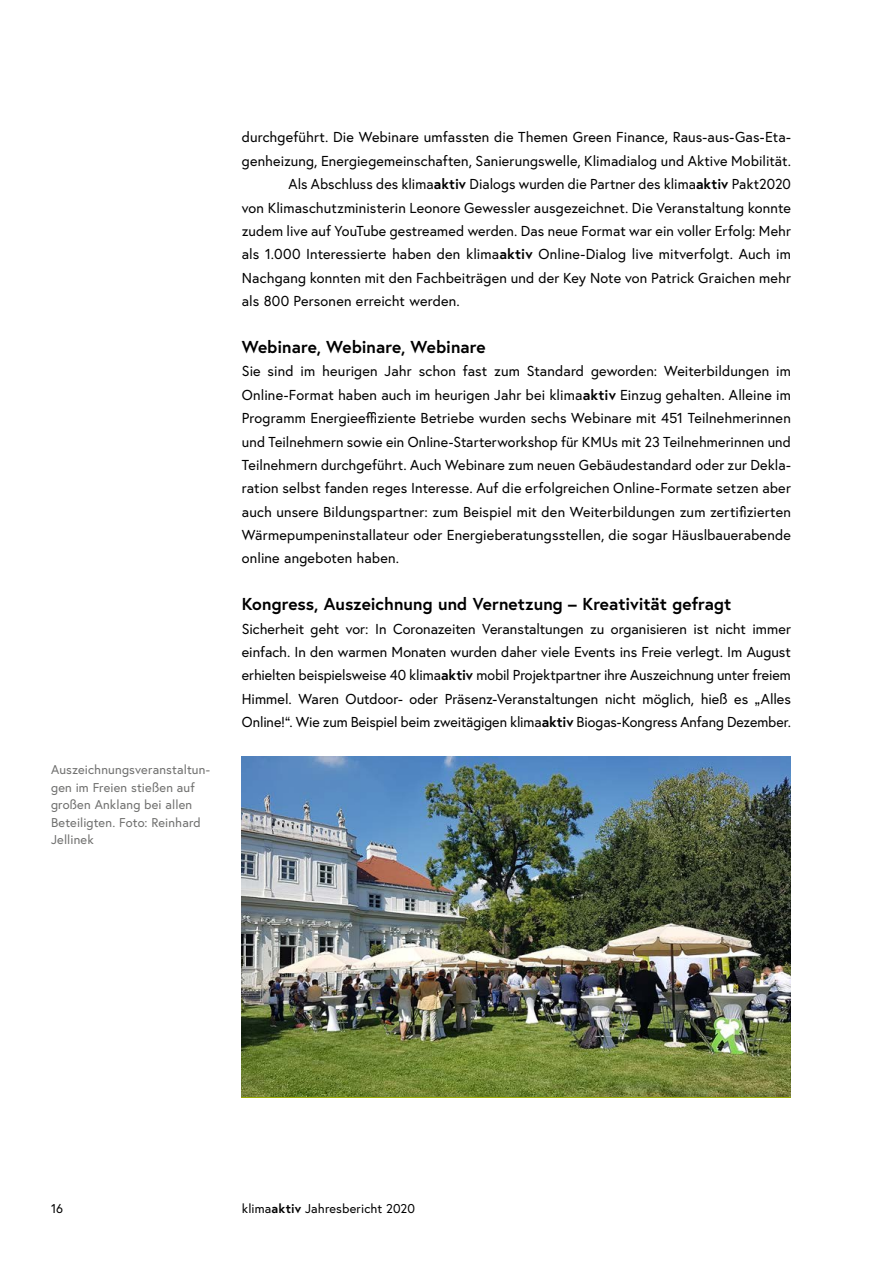
<style>
.page{position:relative;width:893px;height:1263px;background:#fff}
.page>*{position:absolute;margin:0;border:0;box-sizing:border-box;transform-origin:0 0}
.h3_ohne_Nummerierung{font:700 17.25px "Europa Austria";color:#000}
.p_Abstand_danach{font:14.4px/23.4px "Europa Austria";letter-spacing:.005em;color:#000;text-align:justify}
.p_Erstzeileneinzug_A{font:14.4px/23.4px "Europa Austria";letter-spacing:.01em;color:#000;text-align:justify}
.t1{font:12.75px/17.5px "Europa Austria";letter-spacing:.015em;color:#6f6f6e}
.t2{font:12.75px "Europa Austria";letter-spacing:.01em;color:#000}
.s1{font-weight:700}
</style>
<div class="page">
<img style="left:242px;top:757px;width:549px;height:340px">
<p class="t1" style="left:51px;top:760px;width:161px">Auszeichnungsveranstaltun&shy;gen im Freien stießen auf großen Anklang bei allen<br>Beteiligten. Foto: Reinhard<br>Jellinek</p>
<p class="p_Abstand_danach" style="left:242px;top:125px;width:551px">durchgeführt. Die Webinare umfassten die Themen Green Finance, Raus-aus-Gas-Eta&shy;genheizung, Energiegemeinschaften, Sanierungswelle, Klimadialog und Aktive Mobilität.</p>
<p class="p_Erstzeileneinzug_A" style="left:242px;top:172px;width:551px;text-indent:47px">Als Abschluss des klima<span class="s1">aktiv</span> Dialogs wurden die Partner des klima<span class="s1">aktiv</span> Pakt2020 von Klimaschutzministerin Leonore Gewessler ausgezeichnet. Die Veranstaltung konnte zudem live auf YouTube gestreamed werden. Das neue Format war ein voller Erfolg: Mehr als 1.000 Interessierte haben den klima<span class="s1">aktiv</span> Online-Dialog live mitverfolgt. Auch im Nachgang konnten mit den Fachbeiträgen und der Key Note von Patrick Graichen mehr als 800 Personen erreicht werden.</p>
<h3 class="h3_ohne_Nummerierung" style="left:242px;top:335px;width:245px">Webinare, Webinare, Webinare</h3>
<p class="p_Abstand_danach" style="left:242px;top:359px;width:551px">Sie sind im heurigen Jahr schon fast zum Standard geworden: Weiterbildungen im Online-Format haben auch im heurigen Jahr bei klima<span class="s1">aktiv</span> Einzug gehalten. Alleine im Programm Energieeffiziente Betriebe wurden sechs Webinare mit 451 Teilnehmerinnen und Teilnehmern sowie ein Online-Starterworkshop für KMUs mit 23 Teilnehmerinnen und Teilnehmern durchgeführt. Auch Webinare zum neuen Gebäudestandard oder zur Dekla&shy;ration selbst fanden reges Interesse. Auf die erfolgreichen Online-Formate setzen aber auch unsere Bildungspartner: zum Beispiel mit den Weiterbildungen zum zertifizierten Wärmepumpeninstallateur oder Energieberatungsstellen, die sogar Häuslbauerabende online angeboten haben.</p>
<h3 class="h3_ohne_Nummerierung" style="left:242px;top:592px;width:491px">Kongress, Auszeichnung und Vernetzung – Kreativität gefragt</h3>
<p class="p_Abstand_danach" style="left:242px;top:617px;width:551px">Sicherheit geht vor: In Coronazeiten Veranstaltungen zu organisieren ist nicht immer einfach. In den warmen Monaten wurden daher viele Events ins Freie verlegt. Im August erhielten beispielsweise 40 klima<span class="s1">aktiv</span> mobil Projektpartner ihre Auszeichnung unter freiem Himmel. Waren Outdoor- oder Präsenz-Veranstaltungen nicht möglich, hieß es „Alles Online!“. Wie zum Beispiel beim zweitägigen klima<span class="s1">aktiv</span> Biogas-Kongress Anfang Dezember.</p>
<p class="t2" style="left:51px;top:1200px;width:13px">16</p>
<p class="t2" style="left:242px;top:1200px;width:175px">klima<span class="s1">aktiv</span> Jahresbericht 2020</p>
</div>
